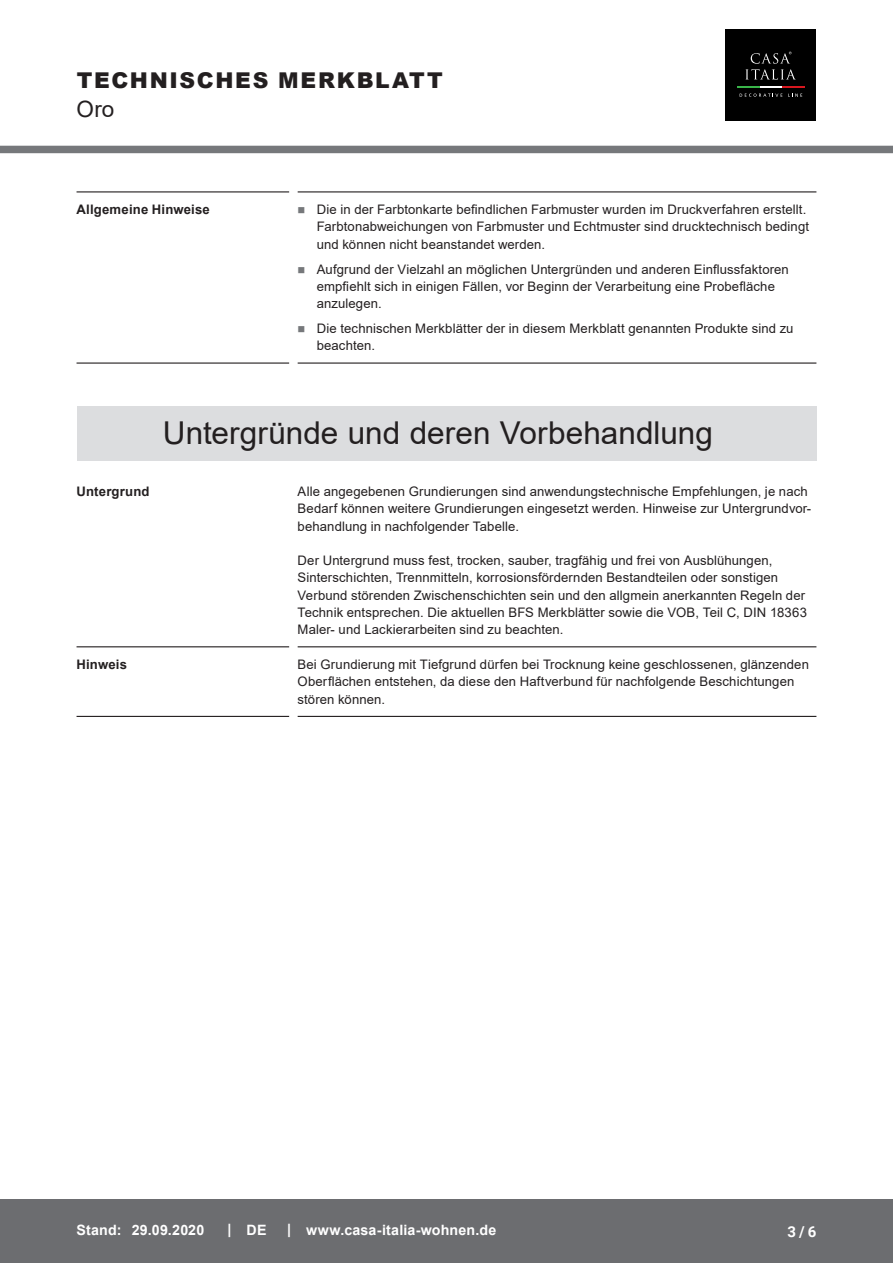
<style>
.page{position:relative;width:893px;height:1263px;background:#fff}
.page>*{position:absolute;margin:0;border:0;box-sizing:border-box;transform-origin:0 0}
.CB_AF_Kapitel_Uebers{font:31.5px "Arial";color:#231f20}
.CB_AF_Kopf_Produktna{font:22.5px "Arial";color:#231f20}
.CB_AF_Kopf_TM{font:900 21.75px "Arial";letter-spacing:.075em;color:#231f20}
.t1{font:700 15px "Roboto";color:#fff}
.CB_AF_Fuß_Stand_link{font:700 14.25px "Arial";letter-spacing:.01em;color:#fff}
.CB_AF_Text_Standard{font:13.2px/17.2px "Arial";letter-spacing:.01em;color:#231f20}
.CB_AF_Abschnitt_Uebe{font:700 13.2px "Arial";letter-spacing:.015em;color:#231f20}
</style>
<div class="page">
<div style="left:0;top:146px;width:893px;height:7px;background:#76787b"></div>
<div style="left:0;top:1199px;width:893px;height:64px;background:#6c6d70"></div>
<hr style="left:77px;top:191px;width:212px;height:1px;background:#231f20">
<hr style="left:298px;top:191px;width:518px;height:1px;background:#231f20">
<hr style="left:77px;top:362px;width:212px;height:2px;background:#231f20">
<hr style="left:298px;top:362px;width:518px;height:2px;background:#231f20">
<div style="left:77px;top:406px;width:739px;height:55px;background:#dcdddf"></div>
<hr style="left:77px;top:646px;width:212px;height:1px;background:#231f20">
<hr style="left:298px;top:646px;width:518px;height:1px;background:#231f20">
<hr style="left:77px;top:716px;width:212px;height:1px;background:#231f20">
<hr style="left:298px;top:716px;width:518px;height:1px;background:#231f20">
<div style="left:725px;top:29px;width:91px;height:91px;background:#000"></div>
<svg style="left:738px;top:86px;width:66px;height:1px"></svg>
<svg style="left:740px;top:94px;width:42px;height:3px"></svg>
<svg style="left:788px;top:94px;width:14px;height:3px"></svg>
<svg style="left:745px;top:52px;width:51px;height:28px"></svg>
<p class="CB_AF_Kopf_TM" style="left:77px;top:65px;width:367px">TECHNISCHES MERKBLATT</p>
<p class="CB_AF_Kopf_Produktna" style="left:77px;top:94px;width:39px">Oro</p>
<p class="CB_AF_Abschnitt_Uebe" style="left:77px;top:200px;width:135px">Allgemeine Hinweise</p>
<p class="CB_AF_Text_Standard" style="left:317px;top:201px;width:494px">Die in der Farbtonkarte befindlichen Farbmuster wurden im Druckverfahren erstellt.<br>Farbtonabweichungen von Farbmuster und Echtmuster sind drucktechnisch bedingt und können nicht beanstandet werden.</p>
<p class="CB_AF_Text_Standard" style="left:317px;top:260px;width:474px">Aufgrund der Vielzahl an möglichen Untergründen und anderen Einflussfaktoren empfiehlt sich in einigen Fällen, vor Beginn der Verarbeitung eine Probefläche anzulegen.</p>
<p class="CB_AF_Text_Standard" style="left:317px;top:320px;width:478px">Die technischen Merkblätter der in diesem Merkblatt genannten Produkte sind zu beachten.</p>
<p class="CB_AF_Kapitel_Uebers" style="left:163px;top:411px;width:551px">Untergründe und deren Vorbehandlung</p>
<p class="CB_AF_Abschnitt_Uebe" style="left:77px;top:482px;width:75px">Untergrund</p>
<p class="CB_AF_Text_Standard" style="left:298px;top:483px;width:515px">Alle angegebenen Grundierungen sind anwendungstechnische Empfehlungen, je nach<br>Bedarf können weitere Grundierungen eingesetzt werden. Hinweise zur Untergrundvor&shy;behandlung in nachfolgender Tabelle.</p>
<p class="CB_AF_Text_Standard" style="left:298px;top:552px;width:511px">Der Untergrund muss fest, trocken, sauber, tragfähig und frei von Ausblühungen, Sinterschichten, Trennmitteln, korrosionsfördernden Bestandteilen oder sonstigen Verbund störenden Zwischenschichten sein und den allgmein anerkannten Regeln der Technik entsprechen. Die aktuellen BFS Merkblätter sowie die VOB, Teil C, DIN 18363<br>Maler- und Lackierarbeiten sind zu beachten.</p>
<p class="CB_AF_Abschnitt_Uebe" style="left:77px;top:655px;width:52px">Hinweis</p>
<p class="CB_AF_Text_Standard" style="left:298px;top:656px;width:513px">Bei Grundierung mit Tiefgrund dürfen bei Trocknung keine geschlossenen, glänzenden<br>Oberflächen entstehen, da diese den Haftverbund für nachfolgende Beschichtungen stören können.</p>
<p class="CB_AF_Fuß_Stand_link" style="left:77px;top:1220px;width:46px">Stand:</p>
<p class="CB_AF_Fuß_Stand_link" style="left:132px;top:1220px;width:74px">29.09.2020</p>
<p class="CB_AF_Fuß_Stand_link" style="left:228px;top:1219px;width:5px">|</p>
<p class="CB_AF_Fuß_Stand_link" style="left:247px;top:1220px;width:21px">DE</p>
<p class="CB_AF_Fuß_Stand_link" style="left:287px;top:1219px;width:5px">|</p>
<p class="CB_AF_Fuß_Stand_link" style="left:306px;top:1220px;width:192px">www.casa-italia-wohnen.de</p>
<p class="t1" style="left:787px;top:1221px;width:30px">3 / 6</p>
</div>
